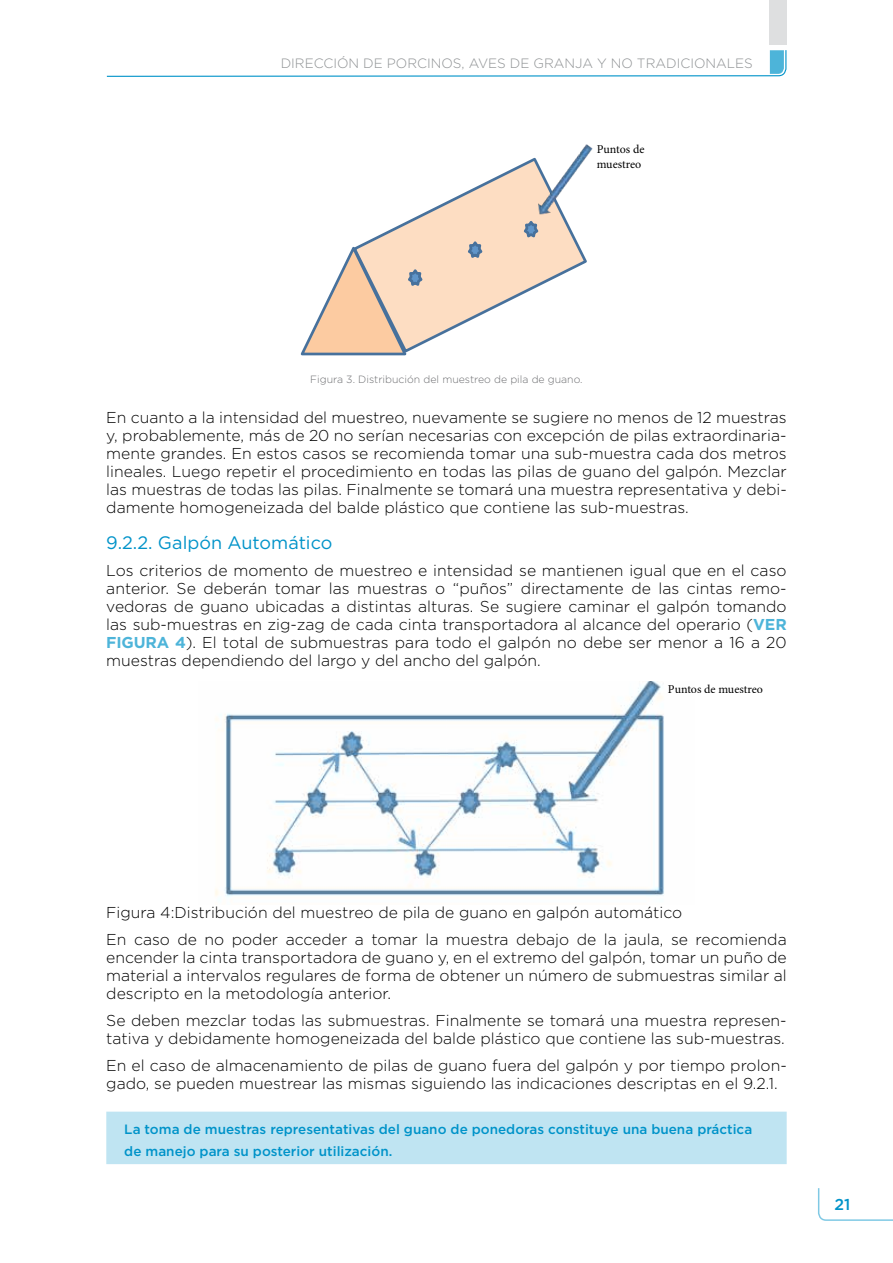
<style>
.page{position:relative;width:893px;height:1263px;background:#fff}
.page>*{position:absolute;margin:0;border:0;box-sizing:border-box;transform-origin:0 0}
.t1{font:18px "Gotham";color:#0093c9}
.t2{font:300 15.75px/18px "Gotham";color:#000;text-align:justify}
.t3{font:500 15.75px "Gotham";color:#0093c9}
.t4{font:500 13.5px/21.6px "Gotham";color:#0093c9}
.t5{font:300 13.5px "Gotham";color:#8e9193}
.t6{font:12px/15px "Minion Pro";color:#000}
.t7{font:300 10.5px "Gotham";color:#6d6e71}
.s1{font-weight:700;color:#4db4d9}
</style>
<div class="page">
<svg style="left:818px;top:1188px;width:75px;height:33px"></svg>
<svg style="left:106px;top:50px;width:681px;height:27px"></svg>
<div style="left:770px;top:0;width:17px;height:45px;background:#dedfe0"></div>
<div style="left:106px;top:1112px;width:681px;height:52px;background:#bfe4f2"></div>
<svg style="left:300px;top:159px;width:285px;height:197px"></svg>
<img style="left:538px;top:144px;width:55px;height:71px">
<img style="left:215px;top:681px;width:449px;height:216px">
<p class="t5" style="left:281px;top:55px;width:474px">DIRECCIÓN DE PORCINOS, AVES DE GRANJA Y NO TRADICIONALES</p>
<p class="t6" style="left:597px;top:141px;width:49px">Puntos de muestreo</p>
<p class="t7" style="left:310px;top:372px;width:274px">Figura 3. Distribución del muestreo de pila de guano.</p>
<p class="t2" style="left:106px;top:408px;width:682px">En cuanto a la intensidad del muestreo, nuevamente se sugiere no menos de 12 muestras y, probablemente, más de 20 no serían necesarias con excepción de pilas extraordinaria&shy;mente grandes. En estos casos se recomienda tomar una sub-muestra cada dos metros lineales. Luego repetir el procedimiento en todas las pilas de guano del galpón. Mezclar las muestras de todas las pilas. Finalmente se tomará una muestra representativa y debi&shy;damente homogeneizada del balde plástico que contiene las sub-muestras.</p>
<p class="t1" style="left:106px;top:531px;width:228px">9.2.2. Galpón Automático</p>
<p class="t2" style="left:106px;top:561px;width:682px">Los criterios de momento de muestreo e intensidad se mantienen igual que en el caso anterior. Se deberán tomar las muestras o “puños” directamente de las cintas remo&shy;vedoras de guano ubicadas a distintas alturas. Se sugiere caminar el galpón tomando las sub-muestras en zig-zag de cada cinta transportadora al alcance del operario (<span class="s1">VER FIGURA 4</span>). El total de submuestras para todo el galpón no debe ser menor a 16 a 20 muestras dependiendo del largo y del ancho del galpón.</p>
<p class="t6" style="left:668px;top:681px;width:97px">Puntos de muestreo</p>
<p class="t2" style="left:106px;top:899px;width:682px;line-height:27px">Figura 4:Distribución del muestreo de pila de guano en galpón automático<br>En caso de no poder acceder a tomar la muestra debajo de la jaula, se recomienda</p>
<p class="t2" style="left:106px;top:948px;width:682px">encender la cinta transportadora de guano y, en el extremo del galpón, tomar un puño de material a intervalos regulares de forma de obtener un número de submuestras similar al descripto en la metodología anterior.</p>
<p class="t2" style="left:106px;top:1011px;width:682px">Se deben mezclar todas las submuestras. Finalmente se tomará una muestra represen&shy;tativa y debidamente homogeneizada del balde plástico que contiene las sub-muestras.</p>
<p class="t2" style="left:106px;top:1056px;width:682px">En el caso de almacenamiento de pilas de guano fuera del galpón y por tiempo prolon&shy;gado, se pueden muestrear las mismas siguiendo las indicaciones descriptas en el 9.2.1.</p>
<p class="t4" style="left:124px;top:1118px;width:629px">La toma de muestras representativas del guano de ponedoras constituye una buena práctica de manejo para su posterior utilización.</p>
<p class="t3" style="left:834px;top:1194px;width:17px">21</p>
</div>
